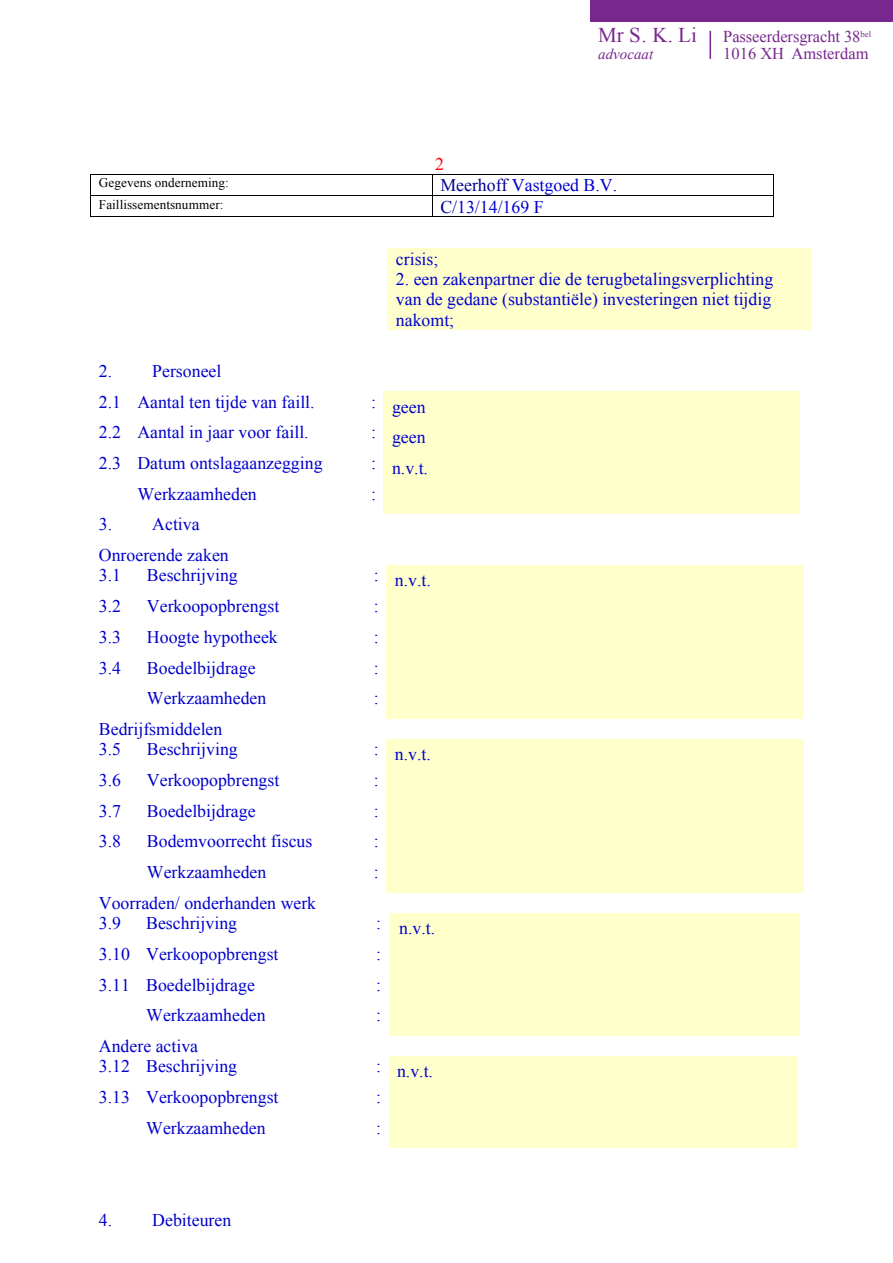
<style>
.page{position:relative;width:893px;height:1263px;background:#fff}
.page>*{position:absolute;margin:0;border:0;box-sizing:border-box;transform-origin:0 0}
.t1{font:21px "Times New Roman";color:#77278d}
.t2{font:17.85px/20.4px "Times New Roman";color:#00c}
.t3{font:17.85px "Times New Roman";color:#f00}
.t4{font:16.5px "Times New Roman";letter-spacing:-.005em;color:#77278d}
.t5{font:italic 15px "Times New Roman";color:#77278d}
.t6{font:13.2px "Times New Roman";letter-spacing:.005em;color:#000}
.s1{color:#000090}
</style>
<div class="page">
<hr style="left:709px;top:31px;width:2px;height:28px;background:#77278d">
<div style="left:590px;top:0;width:303px;height:21px;background:#77278d"></div>
<hr style="left:91px;top:174px;width:341px;height:1px;background:#000">
<hr style="left:433px;top:174px;width:340px;height:1px;background:#000">
<hr style="left:91px;top:195px;width:341px;height:1px;background:#000">
<hr style="left:433px;top:195px;width:340px;height:1px;background:#000">
<svg style="left:90px;top:174px;width:1px;height:43px"></svg>
<hr style="left:91px;top:216px;width:341px;height:1px;background:#000">
<svg style="left:432px;top:174px;width:1px;height:43px"></svg>
<hr style="left:433px;top:216px;width:340px;height:1px;background:#000">
<svg style="left:773px;top:174px;width:1px;height:43px"></svg>
<div style="left:388px;top:248px;width:423px;height:82px;background:#ffc"></div>
<div style="left:384px;top:391px;width:416px;height:31px;background:#ffc"></div>
<div style="left:384px;top:422px;width:416px;height:31px;background:#ffc"></div>
<div style="left:384px;top:453px;width:416px;height:30px;background:#ffc"></div>
<div style="left:384px;top:483px;width:416px;height:31px;background:#ffc"></div>
<div style="left:387px;top:565px;width:417px;height:31px;background:#ffc"></div>
<div style="left:387px;top:596px;width:417px;height:30px;background:#ffc"></div>
<div style="left:387px;top:626px;width:417px;height:31px;background:#ffc"></div>
<div style="left:387px;top:657px;width:417px;height:31px;background:#ffc"></div>
<div style="left:387px;top:688px;width:417px;height:30px;background:#ffc"></div>
<div style="left:387px;top:739px;width:417px;height:31px;background:#ffc"></div>
<div style="left:387px;top:770px;width:417px;height:30px;background:#ffc"></div>
<div style="left:387px;top:800px;width:417px;height:31px;background:#ffc"></div>
<div style="left:387px;top:831px;width:417px;height:31px;background:#ffc"></div>
<div style="left:387px;top:862px;width:417px;height:30px;background:#ffc"></div>
<div style="left:391px;top:913px;width:409px;height:30px;background:#ffc"></div>
<div style="left:391px;top:943px;width:409px;height:31px;background:#ffc"></div>
<div style="left:391px;top:974px;width:409px;height:31px;background:#ffc"></div>
<div style="left:391px;top:1005px;width:409px;height:30px;background:#ffc"></div>
<div style="left:389px;top:1056px;width:408px;height:30px;background:#ffc"></div>
<div style="left:389px;top:1086px;width:408px;height:31px;background:#ffc"></div>
<div style="left:389px;top:1117px;width:408px;height:31px;background:#ffc"></div>
<p class="t3" style="left:435px;top:152px;width:10px">2</p>
<p class="t1" style="left:598px;top:21px;width:100px">Mr S. K. Li</p>
<p class="t4" style="left:723px;top:25px;width:149px">Passeerdersgracht 38<sup>bel</sup></p>
<p class="t5" style="left:598px;top:44px;width:56px">advocaat</p>
<p class="t4" style="left:723px;top:42px;width:147px">1016 XH Amsterdam</p>
<p class="t6" style="left:99px;top:174px;width:131px">Gegevens onderneming:</p>
<p class="t2" style="left:440px;top:175px;width:178px"><span class="s1">Meerhoff</span> Vastgoed B.V.</p>
<p class="t6" style="left:99px;top:195px;width:126px">Faillissementsnummer:</p>
<p class="t2" style="left:440px;top:196px;width:105px"><span class="s1">C/</span>13/14/169 F</p>
<p class="t2" style="left:396px;top:248px;width:44px">crisis;</p>
<p class="t2" style="left:396px;top:268px;width:379px;text-align:justify">2. een zakenpartner die de terugbetalingsverplichting van de gedane (substantiële) investeringen niet tijdig nakomt;</p>
<p class="t2" style="left:99px;top:355px;width:217px;line-height:30.6px">2. Personeel<br>2.1 Aantal ten tijde van faill.</p>
<p class="t2" style="left:371px;top:396px;width:56px">: geen</p>
<p class="t2" style="left:99px;top:422px;width:211px">2.2 Aantal in jaar voor faill.</p>
<p class="t2" style="left:371px;top:427px;width:56px">: geen</p>
<p class="t2" style="left:99px;top:453px;width:225px">2.3 Datum ontslagaanzegging</p>
<p class="t2" style="left:371px;top:458px;width:59px">: n.v.t.</p>
<p class="t2" style="left:137px;top:483px;width:121px">Werkzaamheden</p>
<p class="t2" style="left:371px;top:483px;width:6px">:</p>
<p class="t2" style="left:99px;top:509px;width:131px;line-height:30.6px">3. Activa<br>Onroerende zaken</p>
<p class="t2" style="left:99px;top:565px;width:24px">3.1</p>
<p class="t2" style="left:147px;top:565px;width:92px">Beschrijving</p>
<p class="t2" style="left:374px;top:570px;width:59px">: n.v.t.</p>
<p class="t2" style="left:99px;top:596px;width:24px">3.2</p>
<p class="t2" style="left:147px;top:596px;width:134px">Verkoopopbrengst</p>
<p class="t2" style="left:374px;top:596px;width:6px">:</p>
<p class="t2" style="left:99px;top:626px;width:24px">3.3</p>
<p class="t2" style="left:147px;top:626px;width:132px">Hoogte hypotheek</p>
<p class="t2" style="left:374px;top:626px;width:6px">:</p>
<p class="t2" style="left:99px;top:657px;width:24px">3.4</p>
<p class="t2" style="left:147px;top:657px;width:110px">Boedelbijdrage</p>
<p class="t2" style="left:374px;top:657px;width:6px">:</p>
<p class="t2" style="left:147px;top:688px;width:121px">Werkzaamheden</p>
<p class="t2" style="left:374px;top:688px;width:6px">:</p>
<p class="t2" style="left:99px;top:718px;width:125px">Bedrijfsmiddelen<br>3.5</p>
<p class="t2" style="left:147px;top:739px;width:92px">Beschrijving</p>
<p class="t2" style="left:374px;top:744px;width:59px">: n.v.t.</p>
<p class="t2" style="left:99px;top:769px;width:24px">3.6</p>
<p class="t2" style="left:147px;top:769px;width:134px">Verkoopopbrengst</p>
<p class="t2" style="left:374px;top:769px;width:6px">:</p>
<p class="t2" style="left:99px;top:800px;width:24px">3.7</p>
<p class="t2" style="left:147px;top:800px;width:110px">Boedelbijdrage</p>
<p class="t2" style="left:374px;top:800px;width:6px">:</p>
<p class="t2" style="left:99px;top:831px;width:24px">3.8</p>
<p class="t2" style="left:147px;top:831px;width:167px">Bodemvoorrecht fiscus</p>
<p class="t2" style="left:374px;top:831px;width:6px">:</p>
<p class="t2" style="left:147px;top:862px;width:121px">Werkzaamheden</p>
<p class="t2" style="left:374px;top:862px;width:6px">:</p>
<p class="t2" style="left:99px;top:892px;width:219px">Voorraden/ onderhanden werk<br>3.9</p>
<p class="t2" style="left:146px;top:912px;width:92px">Beschrijving</p>
<p class="t2" style="left:376px;top:918px;width:61px">: n.v.t.</p>
<p class="t2" style="left:99px;top:943px;width:181px">3.10 Verkoopopbrengst</p>
<p class="t2" style="left:376px;top:943px;width:6px">:</p>
<p class="t2" style="left:99px;top:974px;width:157px">3.11 Boedelbijdrage</p>
<p class="t2" style="left:376px;top:974px;width:6px">:</p>
<p class="t2" style="left:146px;top:1005px;width:121px">Werkzaamheden</p>
<p class="t2" style="left:376px;top:1005px;width:6px">:</p>
<p class="t2" style="left:99px;top:1035px;width:140px">Andere activa<br>3.12 Beschrijving</p>
<p class="t2" style="left:376px;top:1061px;width:59px">: n.v.t.</p>
<p class="t2" style="left:99px;top:1086px;width:181px">3.13 Verkoopopbrengst</p>
<p class="t2" style="left:376px;top:1086px;width:6px">:</p>
<p class="t2" style="left:146px;top:1117px;width:121px">Werkzaamheden</p>
<p class="t2" style="left:376px;top:1117px;width:6px">:</p>
<p class="t2" style="left:99px;top:1209px;width:134px">4. Debiteuren</p>
</div>
